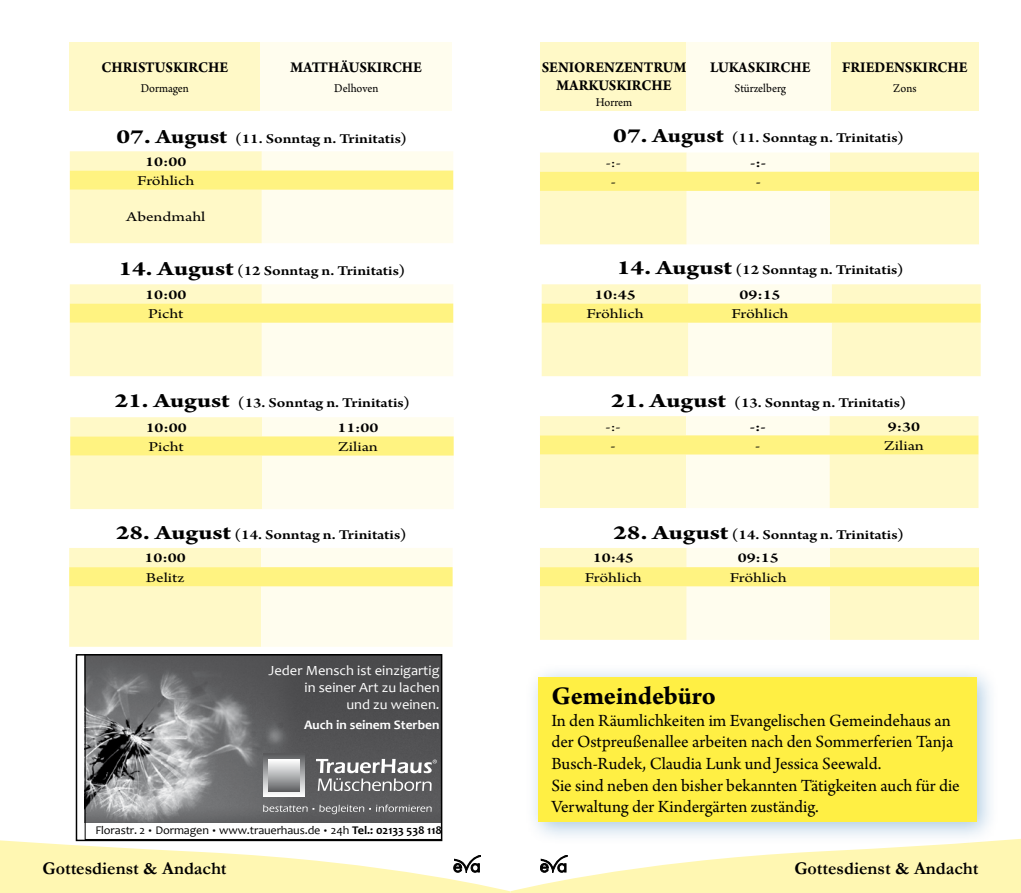
<style>
.page{position:relative;width:1021px;height:893px;background:#fff}
.page>*{position:absolute;margin:0;border:0;box-sizing:border-box;transform-origin:0 0}
.t1{font:700 27px "Arno Pro";letter-spacing:-.005em;color:#000}
.t2{font:18px/21.6px "Arno Pro";color:#000}
.t3{font:700 18px "Garamond";color:#000}
.t4{font:700 15.75px/18px "Arno Pro";color:#000;text-align:center;scale:.95 1}
.t5{font:600 14.25px/23.9px "Arno Pro";color:#000;scale:1.19 1}
.t6{font:14.25px "Arno Pro";color:#000;scale:1.26 1}
.t7{font:600 14.25px "Arno Pro";color:#000;scale:1.26 1}
.t8{font:14.1px/16.8px "Candara";color:#fff;text-align:right;scale:1.04 1}
.t9{font:700 12.9px "Candara";color:#fff;scale:1.04 1}
.t10{font:12.6px "Arno Pro";letter-spacing:-.005em;color:#000;scale:.95 1}
.t11{font:11.85px "Candara";letter-spacing:-.01em;color:#000;scale:1.04 1}
.s1{font-weight:700;font-size:21.45px}
.s2{font-weight:400}
.s3{font-size:7.8px}
.s4{font-weight:700}
</style>
<div class="page">
<svg style="left:0;top:838px;width:1020px;height:55px"></svg>
<div style="left:69px;top:43px;width:191px;height:68px;background:#fff9c7"></div>
<div style="left:260px;top:43px;width:192px;height:68px;background:#fffdee"></div>
<div style="left:540px;top:43px;width:148px;height:68px;background:#fff9c7"></div>
<div style="left:686px;top:43px;width:148px;height:68px;background:#fffdee"></div>
<div style="left:831px;top:43px;width:147px;height:68px;background:#fff9c7"></div>
<svg style="left:70px;top:151px;width:383px;height:92px;background:#fff9c8"></svg>
<svg style="left:70px;top:284px;width:383px;height:92px;background:#fff9c8"></svg>
<svg style="left:70px;top:417px;width:383px;height:92px;background:#fff9c8"></svg>
<svg style="left:69px;top:548px;width:383px;height:99px;background:#fff9c9"></svg>
<svg style="left:540px;top:152px;width:439px;height:92px;background:#fff8c2"></svg>
<svg style="left:541px;top:284px;width:439px;height:92px;background:#fff8c2"></svg>
<svg style="left:540px;top:416px;width:438px;height:92px;background:#fff8c2"></svg>
<svg style="left:540px;top:548px;width:439px;height:92px;background:#fff8c2"></svg>
<div style="left:524px;top:663px;width:475px;height:182px;background:#005ea8;opacity:.33"></div>
<div style="left:538px;top:677px;width:438px;height:145px;background:#ffef44"></div>
<svg style="left:85px;top:657px;width:354px;height:181px;background:#7a7a7c"></svg>
<div style="left:76px;top:654px;width:366px;height:187px;border:2px solid #000"></div>
<p class="t4" style="left:101px;top:59px;width:135px">CHRISTUSKIRCHE</p>
<p class="t10" style="left:141px;top:81px;width:52px">Dormagen</p>
<p class="t4" style="left:290px;top:59px;width:140px">MATTHÄUSKIRCHE</p>
<p class="t10" style="left:334px;top:81px;width:48px">Delhoven</p>
<p class="t4" style="left:542px;top:59px;width:154px">SENIORENZENTRUM<br>MARKUSKIRCHE</p>
<p class="t10" style="left:596px;top:95px;width:40px">Horrem</p>
<p class="t4" style="left:710px;top:59px;width:107px">LUKASKIRCHE</p>
<p class="t10" style="left:734px;top:81px;width:56px">Stürzelberg</p>
<p class="t4" style="left:842px;top:59px;width:134px">FRIEDENSKIRCHE</p>
<p class="t10" style="left:893px;top:81px;width:26px">Zons</p>
<p class="t5" style="left:145px;top:128px;width:221px;line-height:22.6px;text-indent:-29px"><span class="s1">07. August</span> (11. Sonntag n. Trinitatis)<br>10:00</p>
<p class="t6" style="left:137px;top:173px;width:47px">Fröhlich</p>
<p class="t6" style="left:126px;top:209px;width:64px">Abendmahl</p>
<p class="t5" style="left:605px;top:126px;width:252px;line-height:24.9px;text-indent:8px"><span class="s1">07. August</span> (11. Sonntag n. Trinitatis) <span class="s2">-:-</span></p>
<p class="t7" style="left:750px;top:154px;width:14px">-:-</p>
<p class="t6" style="left:610px;top:174px;width:6px">-</p>
<p class="t6" style="left:755px;top:174px;width:6px">-</p>
<p class="t5" style="left:145px;top:259px;width:220px;text-indent:-27px"><span class="s1">14. August</span> (12 Sonntag n. Trinitatis)<br>10:00</p>
<p class="t6" style="left:148px;top:306px;width:30px">Picht</p>
<p class="t5" style="left:594px;top:258px;width:261px;line-height:24.9px;text-indent:22px"><span class="s1">14. August</span> (12 Sonntag n. Trinitatis)<br>10:45</p>
<p class="t7" style="left:739px;top:286px;width:34px">09:15</p>
<p class="t6" style="left:586px;top:306px;width:47px">Fröhlich</p>
<p class="t6" style="left:731px;top:306px;width:47px">Fröhlich</p>
<p class="t5" style="left:146px;top:391px;width:223px;line-height:24.9px;text-indent:-31px"><span class="s1">21. August</span> (13. Sonntag n. Trinitatis)<br>10:00</p>
<p class="t7" style="left:337px;top:419px;width:34px">11:00</p>
<p class="t5" style="left:605px;top:391px;width:254px;text-indent:5px"><span class="s1">21. August</span> (13. Sonntag n. Trinitatis) <span class="s2">-:-</span></p>
<p class="t7" style="left:749px;top:418px;width:14px">-:-</p>
<p class="t7" style="left:887px;top:418px;width:27px">9:30</p>
<p class="t6" style="left:148px;top:438px;width:30px">Picht</p>
<p class="t6" style="left:338px;top:438px;width:33px">Zilian</p>
<p class="t6" style="left:610px;top:437px;width:6px">-</p>
<p class="t6" style="left:755px;top:437px;width:6px">-</p>
<p class="t6" style="left:884px;top:437px;width:33px">Zilian</p>
<p class="t5" style="left:145px;top:523px;width:221px;text-indent:-29px"><span class="s1">28. August</span> (14. Sonntag n. Trinitatis)<br>10:00</p>
<p class="t6" style="left:146px;top:569px;width:32px">Belitz</p>
<p class="t5" style="left:592px;top:523px;width:263px;text-indent:20px"><span class="s1">28. August</span> (14. Sonntag n. Trinitatis)<br>10:45</p>
<p class="t7" style="left:737px;top:550px;width:34px">09:15</p>
<p class="t6" style="left:585px;top:569px;width:47px">Fröhlich</p>
<p class="t6" style="left:729px;top:569px;width:47px">Fröhlich</p>
<p class="t8" style="left:268px;top:662px;width:166px">Jeder Mensch ist einzigartig in seiner Art zu lachen<br>und zu weinen.</p>
<p class="t9" style="left:304px;top:716px;width:132px">Auch in seinem Sterben</p>
<h1 class="t1" style="left:551px;top:680px;width:166px">Gemeindebüro</h1>
<p class="t2" style="left:551px;top:710px;width:410px">In den Räumlichkeiten im Evangelischen Gemeindehaus an der Ostpreußenallee arbeiten nach den Sommerferien Tanja Busch-Rudek, Claudia Lunk und Jessica Seewald.<br>Sie sind neben den bisher bekannten Tätigkeiten auch für die Verwaltung der Kindergärten zuständig.</p>
<p class="t11" style="left:95px;top:823px;width:335px">Florastr. 2 <span class="s3">•</span> Dormagen <span class="s3">•</span> www.trauerhaus.de <span class="s3">•</span> 24h <span class="s4">Tel.: 02133 538 118</span></p>
<p class="t3" style="left:43px;top:856px;width:185px">Gottesdienst &amp; Andacht</p>
<p class="t3" style="left:794px;top:856px;width:185px">Gottesdienst &amp; Andacht</p>
</div>
